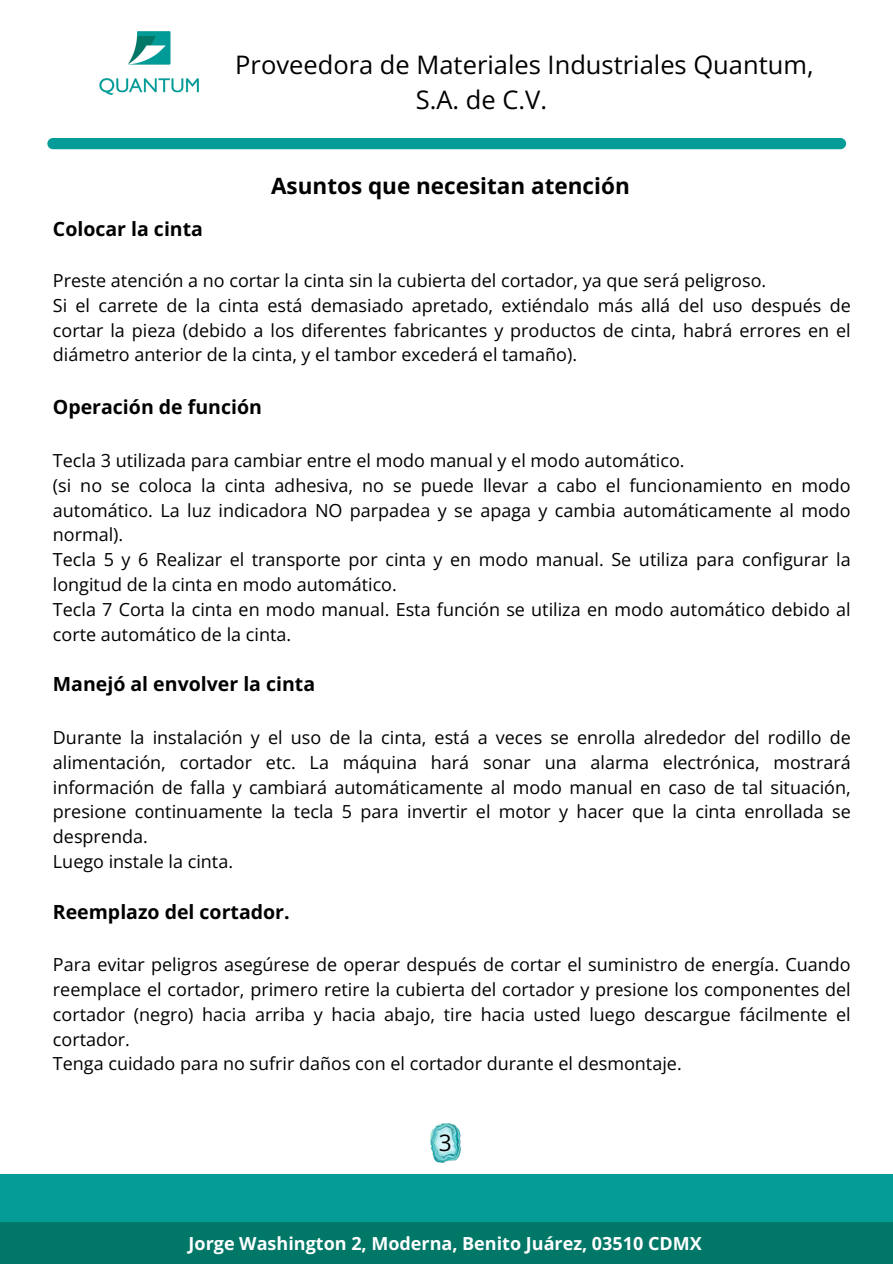
<style>
.page{position:relative;width:893px;height:1264px;background:#fff}
.page>*{position:absolute;margin:0;border:0;box-sizing:border-box;transform-origin:0 0}
.t1{font:25.5px/34.8px "Open Sans";color:#000}
.t2{font:22.65px "Open Sans";color:#000}
.t3{font:700 22.5px "Open Sans";color:#000}
.t4{font:700 19.5px "Open Sans";color:#000}
.t5{font:18px/24.8px "Open Sans";color:#000;text-align:justify}
.t6{font:700 18px "Open Sans";color:#fff}
</style>
<div class="page">
<div style="left:53px;top:138px;width:787px;height:11px;background:#059c98"></div>
<div style="left:0;top:1174px;width:892px;height:89px;background:#059c98"></div>
<div style="left:0;top:1222px;width:892px;height:41px;background:#007767"></div>
<img style="left:99px;top:31px;width:100px;height:64px">
<img style="left:430px;top:1123px;width:30px;height:39px">
<p class="t1" style="left:415px;top:47px;width:399px;text-indent:-180px">Proveedora de Materiales Industriales Quantum,<br>S.A. de C.V.</p>
<p class="t3" style="left:271px;top:170px;width:360px">Asuntos que necesitan atención</p>
<p class="t4" style="left:53px;top:215px;width:152px">Colocar la cinta</p>
<p class="t5" style="left:53px;top:268px;width:714px">Preste atención a no cortar la cinta sin la cubierta del cortador, ya que será peligroso.</p>
<p class="t5" style="left:53px;top:292px;width:799px">Si el carrete de la cinta está demasiado apretado, extiéndalo más allá del uso después de cortar la pieza (debido a los diferentes fabricantes y productos de cinta, habrá errores en el diámetro anterior de la cinta, y el tambor excederá el tamaño).</p>
<p class="t4" style="left:53px;top:393px;width:210px">Operación de función</p>
<p class="t5" style="left:53px;top:448px;width:633px">Tecla 3 utilizada para cambiar entre el modo manual y el modo automático.</p>
<p class="t5" style="left:53px;top:472px;width:799px">(si no se coloca la cinta adhesiva, no se puede llevar a cabo el funcionamiento en modo automático. La luz indicadora NO parpadea y se apaga y cambia automáticamente al modo normal).</p>
<p class="t5" style="left:53px;top:547px;width:799px">Tecla 5 y 6 Realizar el transporte por cinta y en modo manual. Se utiliza para configurar la longitud de la cinta en modo automático.</p>
<p class="t5" style="left:53px;top:596px;width:799px">Tecla 7 Corta la cinta en modo manual. Esta función se utiliza en modo automático debido al corte automático de la cinta.</p>
<p class="t4" style="left:53px;top:670px;width:264px">Manejó al envolver la cinta</p>
<p class="t5" style="left:53px;top:724px;width:799px">Durante la instalación y el uso de la cinta, está a veces se enrolla alrededor del rodillo de alimentación, cortador etc. La máquina hará sonar una alarma electrónica, mostrará información de falla y cambiará automáticamente al modo manual en caso de tal situación, presione continuamente la tecla 5 para invertir el motor y hacer que la cinta enrollada se desprenda.</p>
<p class="t5" style="left:53px;top:848px;width:182px">Luego instale la cinta.</p>
<p class="t4" style="left:53px;top:897px;width:238px">Reemplazo del cortador.</p>
<p class="t5" style="left:53px;top:952px;width:799px">Para evitar peligros asegúrese de operar después de cortar el suministro de energía. Cuando reemplace el cortador, primero retire la cubierta del cortador y presione los componentes del cortador (negro) hacia arriba y hacia abajo, tire hacia usted luego descargue fácilmente el cortador.</p>
<p class="t5" style="left:53px;top:1051px;width:630px">Tenga cuidado para no sufrir daños con el cortador durante el desmontaje.</p>
<p class="t2" style="left:439px;top:1126px;width:14px">3</p>
<p class="t6" style="left:188px;top:1230px;width:514px">Jorge Washington 2, Moderna, Benito Juárez, 03510 CDMX</p>
</div>
